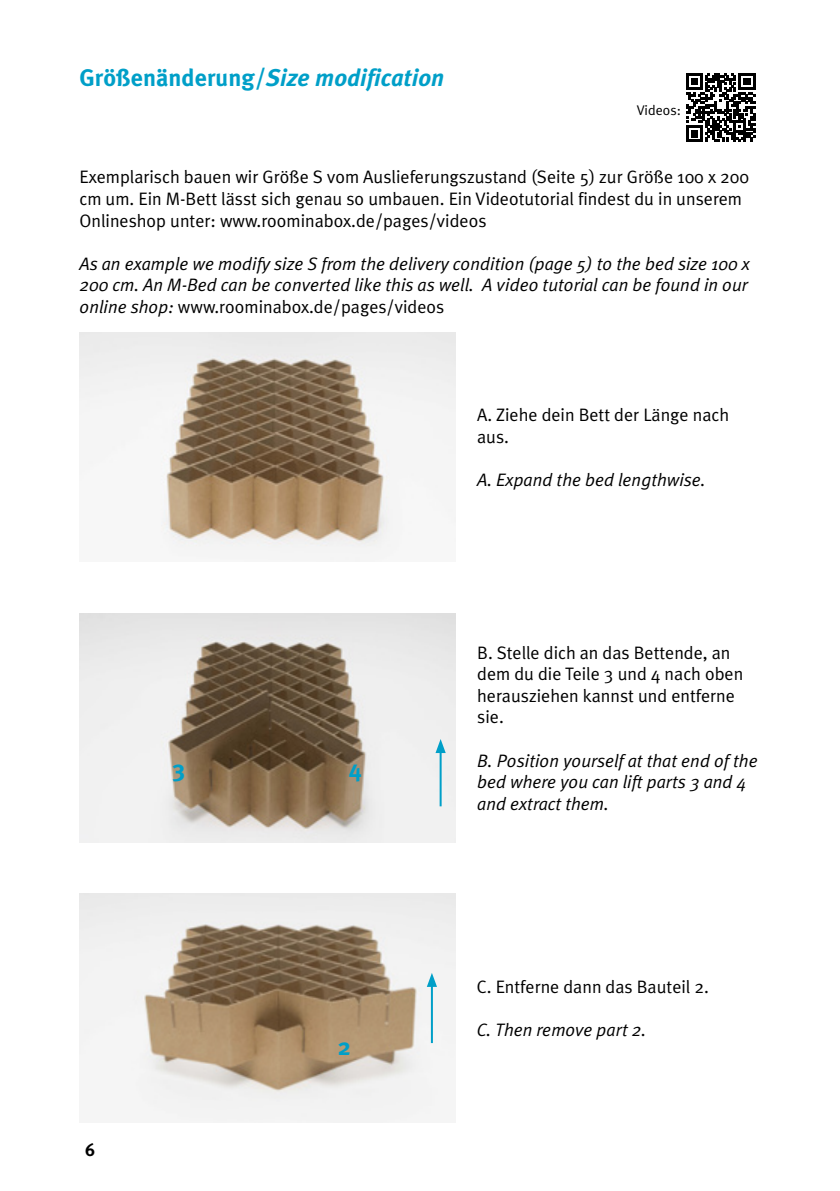
<style>
.page{position:relative;width:840px;height:1191px;background:#fff}
.page>*{position:absolute;margin:0;border:0;box-sizing:border-box;transform-origin:0 0}
.t1{font:italic 700 24px "Meta Plus";color:#009fc8}
.t2{font:700 24px "Meta Plus";color:#009fc8}
.t3{font:18px/21.6px "Meta Plus";color:#000}
.t4{font:italic 18px/21.6px "Meta Plus";color:#000}
.t5{font:700 18px "Meta Plus";color:#000}
.t6{font:14px "Meta Plus";color:#000}
.s1{font-style:normal}
</style>
<div class="page">
<img style="left:79px;top:332px;width:376px;height:230px">
<img style="left:79px;top:893px;width:376px;height:230px">
<img style="left:79px;top:613px;width:376px;height:229px">
<hr style="left:439px;top:750px;width:2px;height:56px;background:#009fc8">
<svg style="left:435px;top:739px;width:10px;height:14px"></svg>
<hr style="left:430px;top:983px;width:2px;height:60px;background:#009fc8">
<svg style="left:426px;top:973px;width:11px;height:14px"></svg>
<svg style="left:686px;top:73px;width:68px;height:69px"></svg>
<h1 class="t1" style="left:79px;top:64px;width:366px"><span class="s1">Größenänderung/</span>Size modification</h1>
<p class="t6" style="left:636px;top:102px;width:46px">Videos:</p>
<p class="t3" style="left:79px;top:166px;width:670px">Exemplarisch bauen wir Größe S vom Auslieferungszustand (Seite 5) zur Größe 100 x 200 cm um. Ein M-Bett lässt sich genau so umbauen. Ein Videotutorial findest du in unserem<br>Onlineshop unter: www.roominabox.de/pages/videos</p>
<p class="t4" style="left:79px;top:252px;width:671px">As an example we modify size S from the delivery condition (page 5) to the bed size 100 x<br>200 cm. An M-Bed can be converted like this as well. A video tutorial can be found in our online shop: <span class="s1">www.roominabox.de/pages/videos</span></p>
<h1 class="t2" style="left:173px;top:755px;width:14px">3</h1>
<h1 class="t2" style="left:348px;top:755px;width:15px">4</h1>
<p class="t5" style="left:85px;top:1139px;width:12px">6</p>
<h1 class="t2" style="left:337px;top:1033px;width:14px">2</h1>
<p class="t3" style="left:477px;top:404px;width:253px">A. Ziehe dein Bett der Länge nach aus.</p>
<p class="t4" style="left:477px;top:469px;width:230px">A. Expand the bed lengthwise.</p>
<p class="t3" style="left:477px;top:641px;width:267px">B. Stelle dich an das Bettende, an dem du die Teile 3 und 4 nach oben herausziehen kannst und entferne sie.</p>
<p class="t4" style="left:477px;top:749px;width:282px">B. Position yourself at that end of the bed where you can lift parts 3 and 4 and extract them.</p>
<p class="t3" style="left:476px;top:976px;width:233px">C. Entferne dann das Bauteil 2.</p>
<p class="t4" style="left:476px;top:1019px;width:171px">C. Then remove part 2.</p>
</div>
